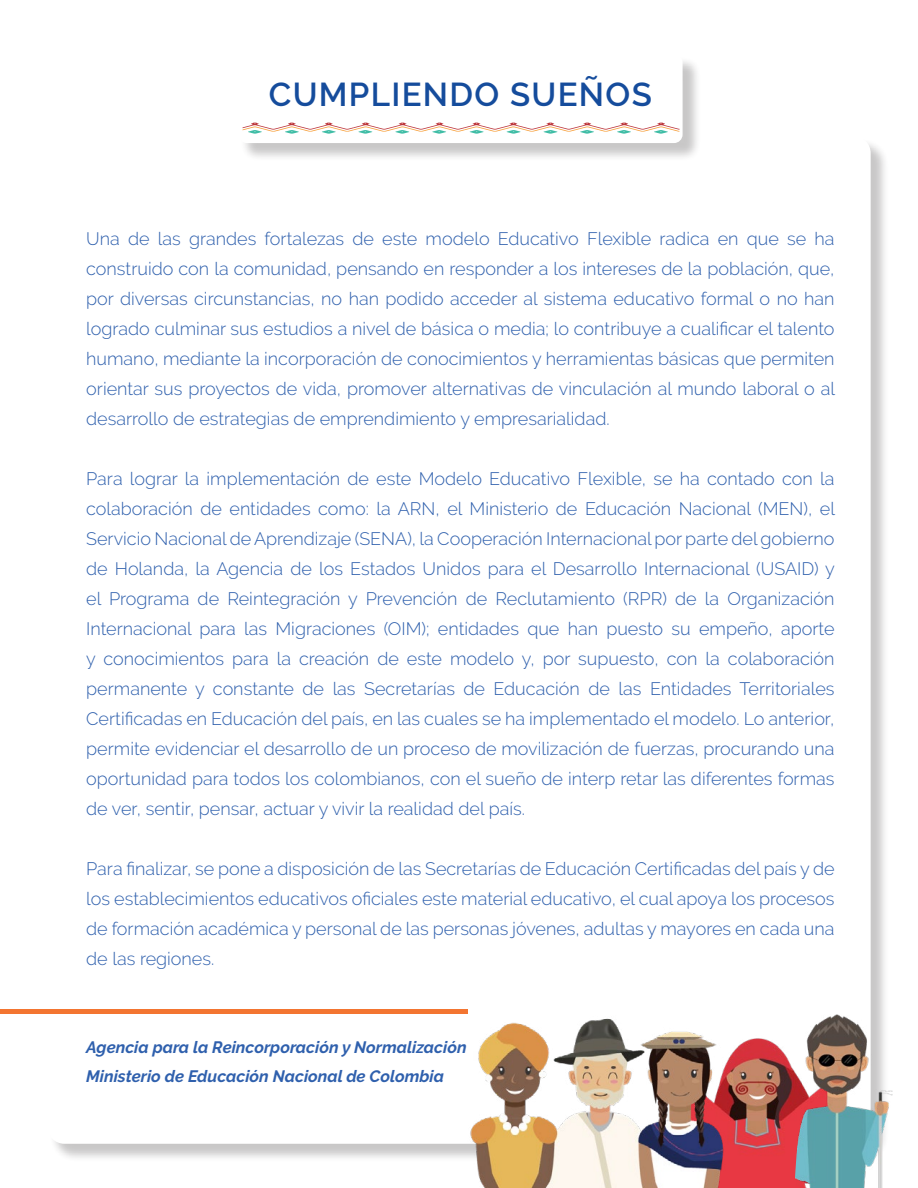
<style>
.page{position:relative;width:918px;height:1188px;background:#fff}
.page>*{position:absolute;margin:0;border:0;box-sizing:border-box;transform-origin:0 0}
.t1{font:600 33px "Raleway";letter-spacing:.04em;color:#154c9c}
.t2{font:300 18px/30px "Raleway";color:#2f60ad;text-align:justify}
.t3{font:italic 700 16.5px/28.5px "Raleway";color:#2f60ad}
</style>
<div class="page">
<div style="left:50px;top:138px;width:839px;height:1025px;background:#231f20;opacity:.25"></div>
<div style="left:47px;top:136px;width:824px;height:1008px;background:#fff;border-radius:17px"></div>
<div style="left:241px;top:56px;width:460px;height:106px;background:#231f20;opacity:.25"></div>
<div style="left:238px;top:54px;width:445px;height:89px;background:#fff;border-radius:9px"></div>
<svg style="left:243px;top:123px;width:437px;height:11px"></svg>
<div style="left:0;top:1009px;width:468px;height:5px;background:#f37531"></div>
<img style="left:740px;top:1038px;width:55px;height:149px">
<img style="left:795px;top:1014px;width:98px;height:174px">
<img style="left:467px;top:1018px;width:273px;height:169px">
<h1 class="t1" style="left:269px;top:76px;width:384px">CUMPLIENDO SUEÑOS</h1>
<p class="t2" style="left:86px;top:223px;width:750px">Una de las grandes fortalezas de este modelo Educativo Flexible radica en que se ha construido con la comunidad, pensando en responder a los intereses de la población, que, por diversas circunstancias, no han podido acceder al sistema educativo formal o no han logrado culminar sus estudios a nivel de básica o media; lo contribuye a cualificar el talento humano, mediante la incorporación de conocimientos y herramientas básicas que permiten orientar sus proyectos de vida, promover alternativas de vinculación al mundo laboral o al desarrollo de estrategias de emprendimiento y empresarialidad.</p>
<p class="t2" style="left:86px;top:463px;width:750px">Para lograr la implementación de este Modelo Educativo Flexible, se ha contado con la colaboración de entidades como: la ARN, el Ministerio de Educación Nacional (MEN), el Servicio Nacional de Aprendizaje (SENA), la Cooperación Internacional por parte del gobierno de Holanda, la Agencia de los Estados Unidos para el Desarrollo Internacional (USAID) y el Programa de Reintegración y Prevención de Reclutamiento (RPR) de la Organización Internacional para las Migraciones (OIM); entidades que han puesto su empeño, aporte y conocimientos para la creación de este modelo y, por supuesto, con la colaboración permanente y constante de las Secretarías de Educación de las Entidades Territoriales Certificadas en Educación del país, en las cuales se ha implementado el modelo. Lo anterior, permite evidenciar el desarrollo de un proceso de movilización de fuerzas, procurando una oportunidad para todos los colombianos, con el sueño de interp retar las diferentes formas de ver, sentir, pensar, actuar y vivir la realidad del país.</p>
<p class="t2" style="left:86px;top:853px;width:750px">Para finalizar, se pone a disposición de las Secretarías de Educación Certificadas del país y de los establecimientos educativos oficiales este material educativo, el cual apoya los procesos de formación académica y personal de las personas jóvenes, adultas y mayores en cada una de las regiones.</p>
<p class="t3" style="left:86px;top:1033px;width:382px">Agencia para la Reincorporación y Normalización<br>Ministerio de Educación Nacional de Colombia</p>
</div>
